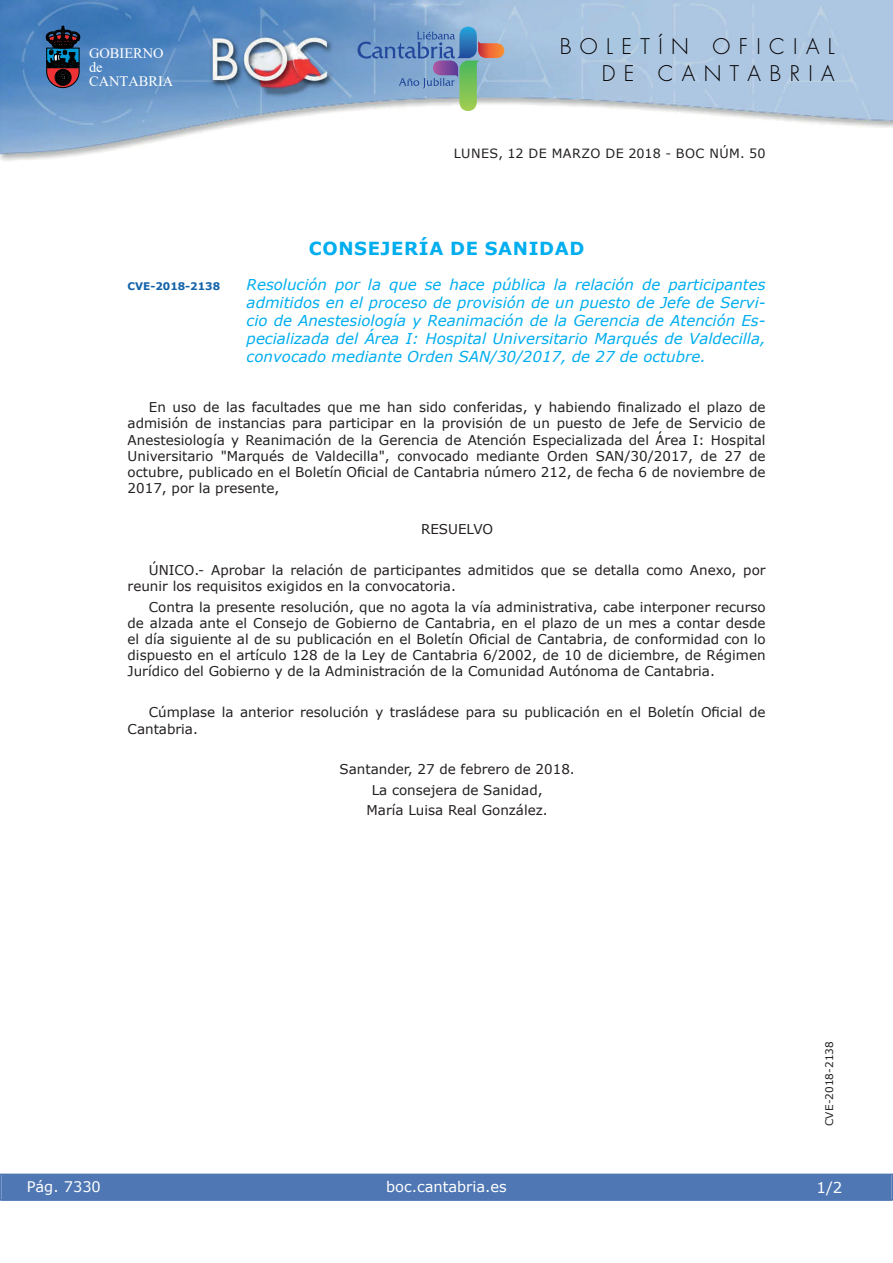
<style>
.page{position:relative;width:893px;height:1263px;background:#fff}
.page>*{position:absolute;margin:0;border:0;box-sizing:border-box;transform-origin:0 0}
.t1{font:300 21px/27px "Futura";letter-spacing:.4em;color:#040000;text-align:right}
.t2{font:700 18px "Verdana";letter-spacing:.035em;color:#00aeef}
.t3{font:italic 15px/18px "Verdana";color:#00aeef;text-align:justify}
.t4{font:15px "Verdana";color:#fff}
.t5{font:14.55px "Verdana";color:#fff}
.t6{font:14.4px/14.2px "Times New Roman";color:#fff}
.t7{font:13.5px/16.2px "Verdana";color:#231f20;text-align:justify}
.t8{font:12.75px "Verdana";letter-spacing:.035em;color:#231f20}
.t9{font:10.5px "Verdana";color:#231f20}
.t10{font:700 10.5px "Verdana";color:#1263a9}
</style>
<div class="page">
<img style="left:0;top:0;width:893px;height:161px">
<svg style="left:46px;top:26px;width:34px;height:62px;background:#333345"></svg>
<svg style="left:357px;top:27px;width:148px;height:85px;background:#8aa7c1"></svg>
<div style="left:1px;top:1174px;width:890px;height:27px;background:#4f77b3"></div>
<div style="left:0;top:1174px;width:893px;height:27px;border:1px solid #4f77b3"></div>
<p class="t6" style="left:89px;top:46px;width:86px">GOBIERNO de<br>CANTABRIA</p>
<h1 class="t1" style="left:560px;top:35px;width:277px">BOLETÍN OFICIAL<br>DE CANTABRIA</h1>
<p class="t8" style="left:454px;top:145px;width:313px">LUNES, 12 DE MARZO DE 2018 - BOC NÚM. 50</p>
<h2 class="t2" style="left:309px;top:237px;width:277px">CONSEJERÍA DE SANIDAD</h2>
<p class="t10" style="left:128px;top:279px;width:94px">CVE-2018-2138</p>
<p class="t3" style="left:247px;top:275px;width:520px">Resolución por la que se hace pública la relación de participantes admitidos en el proceso de provisión de un puesto de Jefe de Servi&shy;cio de Anestesiología y Reanimación de la Gerencia de Atención Es&shy;pecializada del Área I: Hospital Universitario Marqués de Valdecilla, convocado mediante Orden SAN/30/2017, de 27 de octubre.</p>
<p class="t7" style="left:128px;top:399px;width:639px;text-indent:21px">En uso de las facultades que me han sido conferidas, y habiendo finalizado el plazo de admisión de instancias para participar en la provisión de un puesto de Jefe de Servicio de Anestesiología y Reanimación de la Gerencia de Atención Especializada del Área I: Hospital Universitario "Marqués de Valdecilla", convocado mediante Orden SAN/30/2017, de 27 de octubre, publicado en el Boletín Oficial de Cantabria número 212, de fecha 6 de noviembre de 2017, por la presente,</p>
<p class="t7" style="left:421px;top:521px;width:74px">RESUELVO</p>
<p class="t7" style="left:128px;top:562px;width:639px;text-indent:21px">ÚNICO.- Aprobar la relación de participantes admitidos que se detalla como Anexo, por reunir los requisitos exigidos en la convocatoria.</p>
<p class="t7" style="left:128px;top:598px;width:639px;text-indent:21px">Contra la presente resolución, que no agota la vía administrativa, cabe interponer recurso de alzada ante el Consejo de Gobierno de Cantabria, en el plazo de un mes a contar desde el día siguiente al de su publicación en el Boletín Oficial de Cantabria, de conformidad con lo dispuesto en el artículo 128 de la Ley de Cantabria 6/2002, de 10 de diciembre, de Régimen Jurídico del Gobierno y de la Administración de la Comunidad Autónoma de Cantabria.</p>
<p class="t7" style="left:128px;top:704px;width:639px;text-indent:21px">Cúmplase la anterior resolución y trasládese para su publicación en el Boletín Oficial de<br>Cantabria.</p>
<p class="t7" style="left:340px;top:759px;width:237px;line-height:20.4px;text-align:center">Santander, 27 de febrero de 2018.<br>La consejera de Sanidad,<br>María Luisa Real González.</p>
<p class="t5" style="left:27px;top:1177px;width:76px">Pág. 7330</p>
<p class="t5" style="left:386px;top:1178px;width:122px">boc.cantabria.es</p>
<p class="t9" style="left:823px;top:1126px;width:87px;rotate:-90deg">CVE-2018-2138</p>
<p class="t4" style="left:816px;top:1178px;width:27px">1/2</p>
</div>
